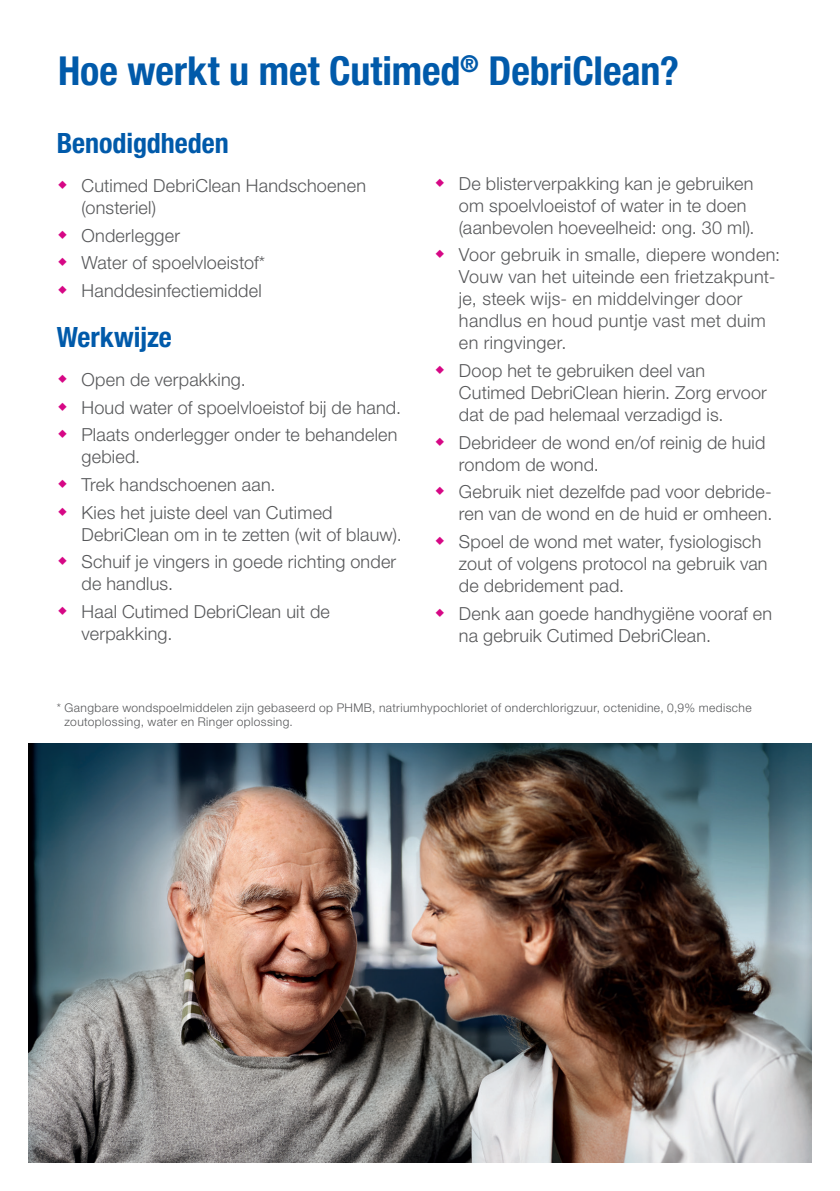
<style>
.page{position:relative;width:840px;height:1191px;background:#fff}
.page>*{position:absolute;margin:0;border:0;box-sizing:border-box;transform-origin:0 0}
.t1{font:700 condensed 40px "Helvetica Neue LT Std";color:#015aaa}
.t2{font:700 condensed 28px "Helvetica Neue LT Std";color:#015aaa}
.t3{font:300 18px/22px "Helvetica Neue LT Std";letter-spacing:.01em;color:#57585a}
.t4{font:300 12px/14.4px "Helvetica Neue LT Std";letter-spacing:.035em;color:#57585a}
</style>
<div class="page">
<img style="left:28px;top:743px;width:783px;height:419px">
<h1 class="t1" style="left:58px;top:47px;width:622px">Hoe werkt u met Cutimed<sup>®</sup> DebriClean?</h1>
<h2 class="t2" style="left:57px;top:126px;width:173px">Benodigdheden</h2>
<p class="t3" style="left:81px;top:174px;width:286px">Cutimed DebriClean Handschoenen (onsteriel)</p>
<p class="t3" style="left:81px;top:221px;width:185px;line-height:27.6px">Onderlegger<br>Water of spoelvloeistof*<br>Handdesinfectiemiddel</p>
<h2 class="t2" style="left:57px;top:320px;width:116px">Werkwijze</h2>
<p class="t3" style="left:81px;top:365px;width:321px;line-height:27.6px">Open de verpakking.<br>Houd water of spoelvloeistof bij de hand.<br>Plaats onderlegger onder te behandelen</p>
<p class="t3" style="left:81px;top:442px;width:252px;line-height:27.6px">gebied.<br>Trek handschoenen aan.<br>Kies het juiste deel van Cutimed</p>
<p class="t3" style="left:81px;top:520px;width:321px;line-height:27.6px">DebriClean om in te zetten (wit of blauw).<br>Schuif je vingers in goede richting onder</p>
<p class="t3" style="left:81px;top:569px;width:250px;line-height:27.6px">de handlus.<br>Haal Cutimed DebriClean uit de</p>
<p class="t3" style="left:81px;top:622px;width:92px">verpakking.</p>
<p class="t3" style="left:458px;top:172px;width:297px">De blisterverpakking kan je gebruiken om spoelvloeistof of water in te doen (aanbevolen hoeveelheid: ong. 30 ml).</p>
<p class="t3" style="left:458px;top:243px;width:323px">Voor gebruik in smalle, diepere wonden:<br>Vouw van het uiteinde een frietzakpunt&shy;je, steek wijs- en middelvinger door handlus en houd puntje vast met duim en ringvinger.</p>
<p class="t3" style="left:458px;top:359px;width:309px">Doop het te gebruiken deel van<br>Cutimed DebriClean hierin. Zorg ervoor dat de pad helemaal verzadigd is.</p>
<p class="t3" style="left:458px;top:431px;width:308px">Debrideer de wond en/of reinig de huid rondom de wond.</p>
<p class="t3" style="left:458px;top:480px;width:315px">Gebruik niet dezelfde pad voor debride&shy;ren van de wond en de huid er omheen.</p>
<p class="t3" style="left:458px;top:530px;width:310px">Spoel de wond met water, fysiologisch zout of volgens protocol na gebruik van de debridement pad.</p>
<p class="t3" style="left:458px;top:602px;width:314px">Denk aan goede handhygiëne vooraf en na gebruik Cutimed DebriClean.</p>
<p class="t4" style="left:64px;top:700px;width:688px;text-indent:-8px">* Gangbare wondspoelmiddelen zijn gebaseerd op PHMB, natriumhypochloriet of onderchlorigzuur, octenidine, 0,9% medische zoutoplossing, water en Ringer oplossing.</p>
</div>
